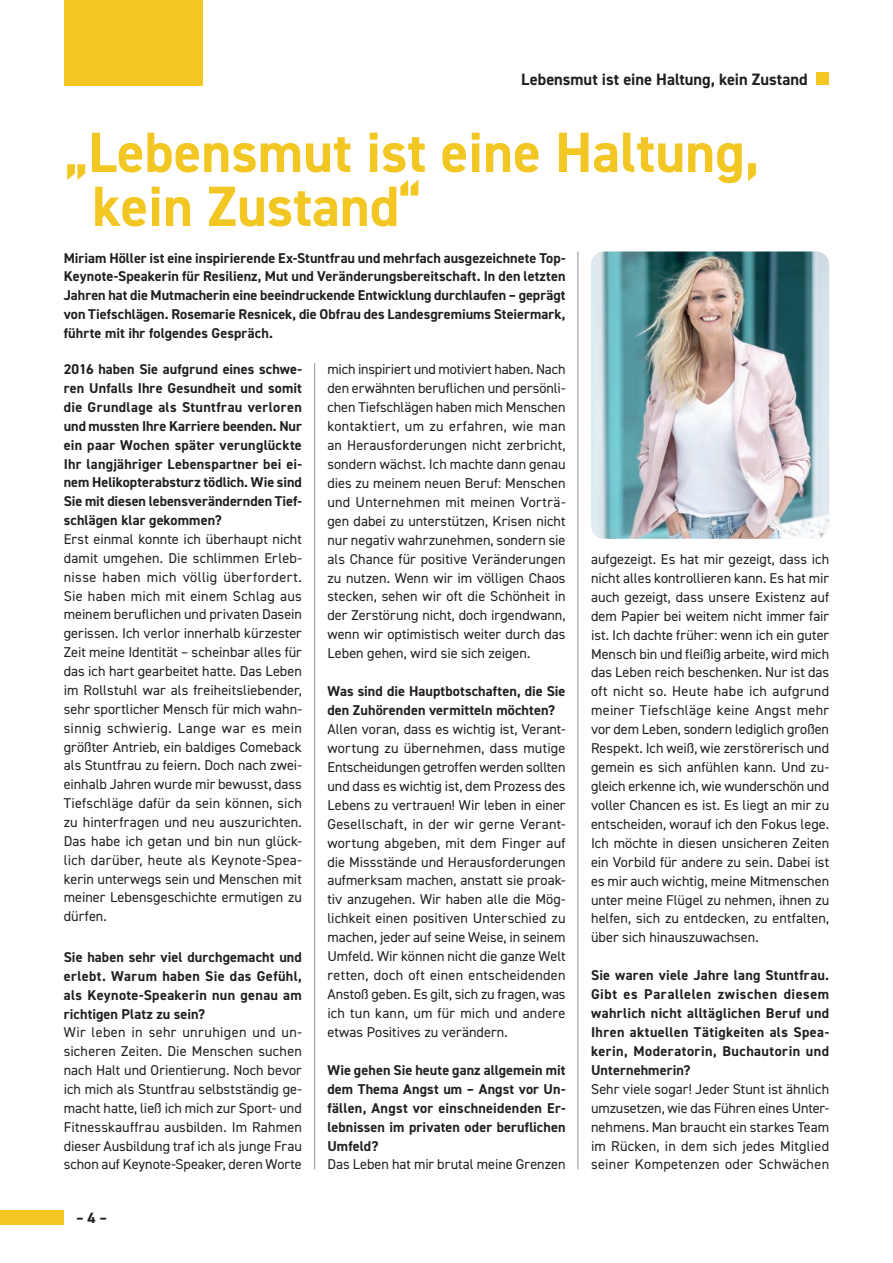
<style>
.page{position:relative;width:893px;height:1263px;background:#fff}
.page>*{position:absolute;margin:0;border:0;box-sizing:border-box;transform-origin:0 0}
.Überschrift_Journal{font:700 57px "DIN2014";color:#f3c723}
.Kleine_Überschrift_Header{font:700 16.5px "DIN2014";color:#231f20}
.t1{font:700 15px "DIN2014";color:#231f20}
.Lauftext_Journal{font:14.25px/18.9px "DIN2014";letter-spacing:.005em;color:#231f20;text-align:justify}
.Lauftext_Journal-2{font:700 14.25px/18.9px "DIN2014";letter-spacing:.01em;color:#231f20;text-align:justify}
</style>
<div class="page">
<div style="left:0;top:1210px;width:63px;height:14px;background:#f3c723"></div>
<div style="left:64px;top:0;width:138px;height:85px;background:#f3c723"></div>
<div style="left:816px;top:72px;width:13px;height:13px;background:#f3c723"></div>
<hr style="left:314px;top:363px;width:1px;height:806px;background:#939598">
<hr style="left:578px;top:251px;width:1px;height:918px;background:#939598">
<img style="left:591px;top:251px;width:238px;height:288px">
<p class="Kleine_Überschrift_Header" style="left:521px;top:68px;width:288px">Lebensmut ist eine Haltung, kein Zustand</p>
<p class="Überschrift_Journal" style="left:64px;top:114px;width:697px">„Lebensmut ist eine Haltung,</p>
<p class="Überschrift_Journal" style="left:92px;top:168px;width:331px">kein Zustand“</p>
<p class="Lauftext_Journal-2" style="left:64px;top:248px;width:503px">Miriam Höller ist eine inspirierende Ex-Stuntfrau und mehrfach ausgezeichnete Top-Keynote-Speakerin für Resilienz, Mut und Veränderungsbereitschaft. In den letzten Jahren hat die Mutmacherin eine beeindruckende Entwicklung durchlaufen – geprägt von Tiefschlägen. Rosemarie Resnicek, die Obfrau des Landesgremiums Steiermark, führte mit ihr folgendes Gespräch.</p>
<p class="Lauftext_Journal-2" style="left:64px;top:360px;width:240px">2016 haben Sie aufgrund eines schwe&shy;ren Unfalls Ihre Gesundheit und somit die Grundlage als Stuntfrau verloren und mussten Ihre Karriere beenden. Nur ein paar Wochen später verunglückte Ihr langjähriger Lebenspartner bei ei&shy;nem Helikopterabsturz tödlich. Wie sind Sie mit diesen lebensverändernden Tief&shy;schlägen klar gekommen?</p>
<p class="Lauftext_Journal" style="left:64px;top:529px;width:240px">Erst einmal konnte ich überhaupt nicht damit umgehen. Die schlimmen Erleb&shy;nisse haben mich völlig überfordert.<br>Sie haben mich mit einem Schlag aus meinem beruflichen und privaten Dasein gerissen. Ich verlor innerhalb kürzester Zeit meine Identität – scheinbar alles für das ich hart gearbeitet hatte. Das Leben im Rollstuhl war als freiheitsliebender, sehr sportlicher Mensch für mich wahn&shy;sinnig schwierig. Lange war es mein größter Antrieb, ein baldiges Comeback als Stuntfrau zu feiern. Doch nach zwei&shy;einhalb Jahren wurde mir bewusst, dass Tiefschläge dafür da sein können, sich zu hinterfragen und neu auszurichten.<br>Das habe ich getan und bin nun glück&shy;lich darüber, heute als Keynote-Spea&shy;kerin unterwegs sein und Menschen mit meiner Lebensgeschichte ermutigen zu dürfen.</p>
<p class="Lauftext_Journal-2" style="left:64px;top:947px;width:240px">Sie haben sehr viel durchgemacht und erlebt. Warum haben Sie das Gefühl, als Keynote-Speakerin nun genau am richtigen Platz zu sein?</p>
<p class="Lauftext_Journal" style="left:64px;top:1023px;width:240px">Wir leben in sehr unruhigen und un&shy;sicheren Zeiten. Die Menschen suchen nach Halt und Orientierung. Noch bevor ich mich als Stuntfrau selbstständig ge&shy;macht hatte, ließ ich mich zur Sport- und Fitnesskauffrau ausbilden. Im Rahmen dieser Ausbildung traf ich als junge Frau schon auf Keynote-Speaker, deren Worte</p>
<p class="t1" style="left:76px;top:1208px;width:32px">– 4 –</p>
<p class="Lauftext_Journal" style="left:327px;top:360px;width:240px">mich inspiriert und motiviert haben. Nach den erwähnten beruflichen und persönli&shy;chen Tiefschlägen haben mich Menschen kontaktiert, um zu erfahren, wie man an Herausforderungen nicht zerbricht, sondern wächst. Ich machte dann genau dies zu meinem neuen Beruf: Menschen und Unternehmen mit meinen Vorträ&shy;gen dabei zu unterstützen, Krisen nicht nur negativ wahrzunehmen, sondern sie als Chance für positive Veränderungen zu nutzen. Wenn wir im völligen Chaos stecken, sehen wir oft die Schönheit in der Zerstörung nicht, doch irgendwann, wenn wir optimistisch weiter durch das Leben gehen, wird sie sich zeigen.</p>
<p class="Lauftext_Journal-2" style="left:327px;top:681px;width:240px">Was sind die Hauptbotschaften, die Sie den Zuhörenden vermitteln möchten?</p>
<p class="Lauftext_Journal" style="left:327px;top:719px;width:240px">Allen voran, dass es wichtig ist, Verant&shy;wortung zu übernehmen, dass mutige Entscheidungen getroffen werden sollten und dass es wichtig ist, dem Prozess des Lebens zu vertrauen! Wir leben in einer Gesellschaft, in der wir gerne Verant&shy;wortung abgeben, mit dem Finger auf die Missstände und Herausforderungen aufmerksam machen, anstatt sie proak&shy;tiv anzugehen. Wir haben alle die Mög&shy;lichkeit einen positiven Unterschied zu machen, jeder auf seine Weise, in seinem Umfeld. Wir können nicht die ganze Welt retten, doch oft einen entscheidenden Anstoß geben. Es gilt, sich zu fragen, was ich tun kann, um für mich und andere etwas Positives zu verändern.</p>
<p class="Lauftext_Journal-2" style="left:327px;top:1060px;width:240px">Wie gehen Sie heute ganz allgemein mit dem Thema Angst um – Angst vor Un&shy;fällen, Angst vor einschneidenden Er&shy;lebnissen im privaten oder beruflichen Umfeld?</p>
<p class="Lauftext_Journal" style="left:327px;top:1155px;width:240px">Das Leben hat mir brutal meine Grenzen</p>
<p class="Lauftext_Journal" style="left:591px;top:549px;width:240px">aufgezeigt. Es hat mir gezeigt, dass ich nicht alles kontrollieren kann. Es hat mir auch gezeigt, dass unsere Existenz auf dem Papier bei weitem nicht immer fair ist. Ich dachte früher: wenn ich ein guter Mensch bin und fleißig arbeite, wird mich das Leben reich beschenken. Nur ist das oft nicht so. Heute habe ich aufgrund meiner Tiefschläge keine Angst mehr vor dem Leben, sondern lediglich großen Respekt. Ich weiß, wie zerstörerisch und gemein es sich anfühlen kann. Und zu&shy;gleich erkenne ich, wie wunderschön und voller Chancen es ist. Es liegt an mir zu entscheiden, worauf ich den Fokus lege.<br>Ich möchte in diesen unsicheren Zeiten ein Vorbild für andere zu sein. Dabei ist es mir auch wichtig, meine Mitmenschen unter meine Flügel zu nehmen, ihnen zu helfen, sich zu entdecken, zu entfalten, über sich hinauszuwachsen.</p>
<p class="Lauftext_Journal-2" style="left:591px;top:966px;width:240px">Sie waren viele Jahre lang Stuntfrau.<br>Gibt es Parallelen zwischen diesem wahrlich nicht alltäglichen Beruf und Ihren aktuellen Tätigkeiten als Spea&shy;kerin, Moderatorin, Buchautorin und Unternehmerin?</p>
<p class="Lauftext_Journal" style="left:591px;top:1079px;width:240px">Sehr viele sogar! Jeder Stunt ist ähnlich umzusetzen, wie das Führen eines Unter&shy;nehmens. Man braucht ein starkes Team im Rücken, in dem sich jedes Mitglied seiner Kompetenzen oder Schwächen</p>
</div>
